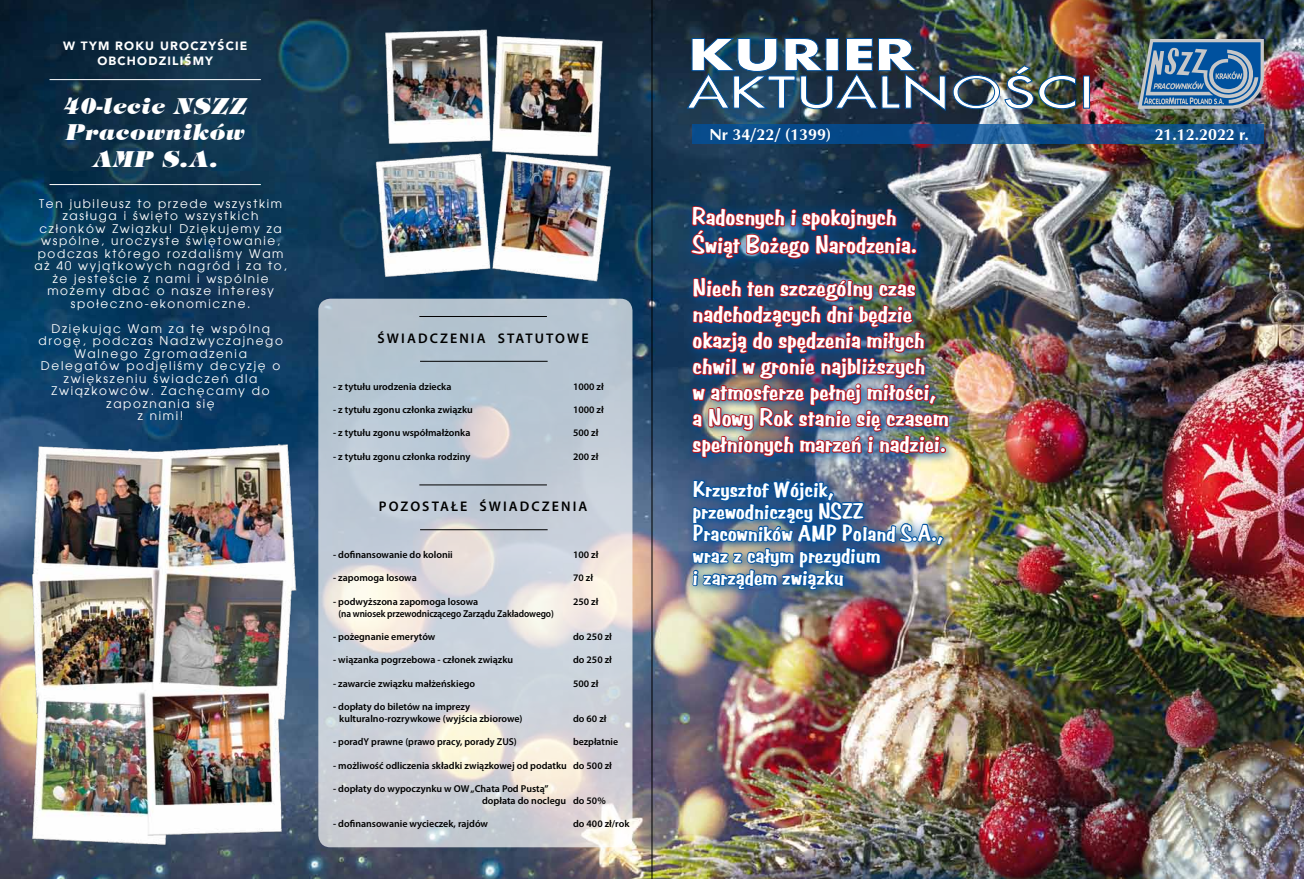
<style>
.page{position:relative;width:1304px;height:879px;background:#fff}
.page>*{position:absolute;margin:0;border:0;box-sizing:border-box;transform-origin:0 0}
.t1{font:700 24px/26px "EFN Aero Script";color:#fff}
.t2{font:700 22px/22px "EFN Aero Script";color:#fff}
.t3{font:italic 800 22px/26.4px "Timpani";letter-spacing:.02em;color:#fff;text-align:center}
.t4{font:700 16px "Ottawa";color:#fff}
.t5{font:600 14px "Myriad Pro";letter-spacing:.15em;color:#000}
.t6{font:12px/12.5px "Avalon";letter-spacing:.14em;color:#fff;text-align:center}
.t7{font:900 12px/14.4px "Avenir PL";letter-spacing:.1em;color:#fff;text-align:center}
.t8{font:600 10px/12px "Myriad Pro";color:#000}
.t9{font:600 10px "Myriad Pro";color:#000;scale:.93 1}
</style>
<div class="page">
<img style="left:0;top:0;width:1304px;height:879px">
<svg style="left:1138px;top:39px;width:126px;height:70px;background:#5983a9"></svg>
<svg style="left:693px;top:125px;width:571px;height:19px;background:#114e8b"></svg>
<img style="left:686px;top:37px;width:404px;height:75px">
<svg style="left:680px;top:195px;width:5px;height:77px"></svg>
<img style="left:684px;top:269px;width:275px;height:331px">
<img style="left:685px;top:144px;width:265px;height:472px">
<img style="left:16px;top:0;width:645px;height:879px">
<p class="t7" style="left:63px;top:39px;width:186px">W TYM ROKU UROCZYŚCIE<br>OBCHODZILIŚMY</p>
<h2 class="t3" style="left:63px;top:92px;width:185px">40-lecie NSZZ<br>Pracowników<br>AMP S.A.</h2>
<p class="t6" style="left:35px;top:197px;width:254px">Ten jubileusz to przede wszystkim zasługa i święto wszystkich członków Związku! Dziękujemy za wspólne, uroczyste świętowanie, podczas którego rozdaliśmy Wam aż 40 wyjątkowych nagród i za to, że jesteście z nami i wspólnie możemy dbać o nasze interesy społeczno-ekonomiczne.</p>
<p class="t6" style="left:38px;top:322px;width:246px">Dziękując Wam za tę wspólną drogę, podczas Nadzwyczajnego<br>Walnego Zgromadzenia<br>Delegatów podjęliśmy decyzję o zwiększeniu świadczeń dla<br>Związkowców. Zachęcamy do zapoznania się<br>z nimi!</p>
<h3 class="t5" style="left:378px;top:329px;width:213px">ŚWIADCZENIA STATUTOWE</h3>
<p class="t8" style="left:333px;top:380px;width:120px">- z tytułu urodzenia dziecka</p>
<p class="t8" style="left:573px;top:380px;width:32px">1000 zł</p>
<p class="t8" style="left:333px;top:403px;width:141px">- z tytułu zgonu członka związku</p>
<p class="t8" style="left:573px;top:403px;width:32px">1000 zł</p>
<p class="t8" style="left:333px;top:427px;width:139px">- z tytułu zgonu współmałżonka</p>
<p class="t8" style="left:573px;top:427px;width:27px">500 zł</p>
<p class="t8" style="left:333px;top:450px;width:139px">- z tytułu zgonu członka rodziny</p>
<p class="t8" style="left:573px;top:450px;width:27px">200 zł</p>
<h3 class="t5" style="left:379px;top:497px;width:210px">POZOSTAŁE ŚWIADCZENIA</h3>
<p class="t8" style="left:333px;top:548px;width:121px">- dofinansowanie do kolonii</p>
<p class="t8" style="left:573px;top:548px;width:27px">100 zł</p>
<p class="t8" style="left:333px;top:571px;width:85px">- zapomoga losowa</p>
<p class="t8" style="left:573px;top:571px;width:21px">70 zł</p>
<p class="t8" style="left:333px;top:595px;width:147px">- podwyższona zapomoga losowa</p>
<p class="t8" style="left:573px;top:595px;width:27px">250 zł</p>
<p class="t9" style="left:338px;top:607px;width:233px">(na wniosek przewodniczącego Zarządu Zakładowego)</p>
<p class="t8" style="left:333px;top:630px;width:104px">- pożegnanie emerytów</p>
<p class="t8" style="left:573px;top:630px;width:40px">do 250 zł</p>
<p class="t8" style="left:333px;top:653px;width:182px">- wiązanka pogrzebowa - członek związku</p>
<p class="t8" style="left:573px;top:653px;width:40px">do 250 zł</p>
<p class="t8" style="left:333px;top:677px;width:144px">- zawarcie związku małżeńskiego</p>
<p class="t8" style="left:573px;top:677px;width:27px">500 zł</p>
<p class="t8" style="left:339px;top:700px;width:185px;text-indent:-6px">- dopłaty do biletów na imprezy kulturalno-rozrywkowe (wyjścia zbiorowe)</p>
<p class="t8" style="left:573px;top:712px;width:35px">do 60 zł</p>
<p class="t8" style="left:333px;top:735px;width:185px">- poradY prawne (prawo pracy, porady ZUS)</p>
<p class="t8" style="left:573px;top:735px;width:47px">bezpłatnie</p>
<p class="t8" style="left:333px;top:759px;width:280px">- możliwość odliczenia składki związkowej od podatku do 500 zł</p>
<p class="t8" style="left:482px;top:782px;width:125px;text-indent:-149px">- dopłaty do wypoczynku w OW „Chata Pod Pustą”<br>dopłata do noclegu do 50%</p>
<p class="t8" style="left:333px;top:817px;width:157px">- dofinansowanie wycieczek, rajdów</p>
<p class="t8" style="left:573px;top:817px;width:58px">do 400 zł/rok</p>
<h3 class="t4" style="left:709px;top:124px;width:123px">Nr 34/22/ (1399)</h3>
<h3 class="t4" style="left:1155px;top:124px;width:96px">21.12.2022 r.</h3>
<h1 class="t1" style="left:692px;top:203px;width:227px;line-height:28px">Radosnych i spokojnych<br>Świąt Bożego Narodzenia.</h1>
<h1 class="t1" style="left:693px;top:275px;width:257px">Niech ten szczególny czas nadchodzących dni będzie okazją do spędzenia miłych chwil w gronie najbliższych<br>w atmosferze pełnej miłości, a Nowy Rok stanie się czasem spełnionych marzeń i nadziei.</h1>
<h2 class="t2" style="left:693px;top:478px;width:252px">Krzysztof Wójcik, przewodniczący NSZZ<br>Pracowników AMP Poland S.A., wraz z całym prezydium<br>i zarządem związku</h2>
</div>
